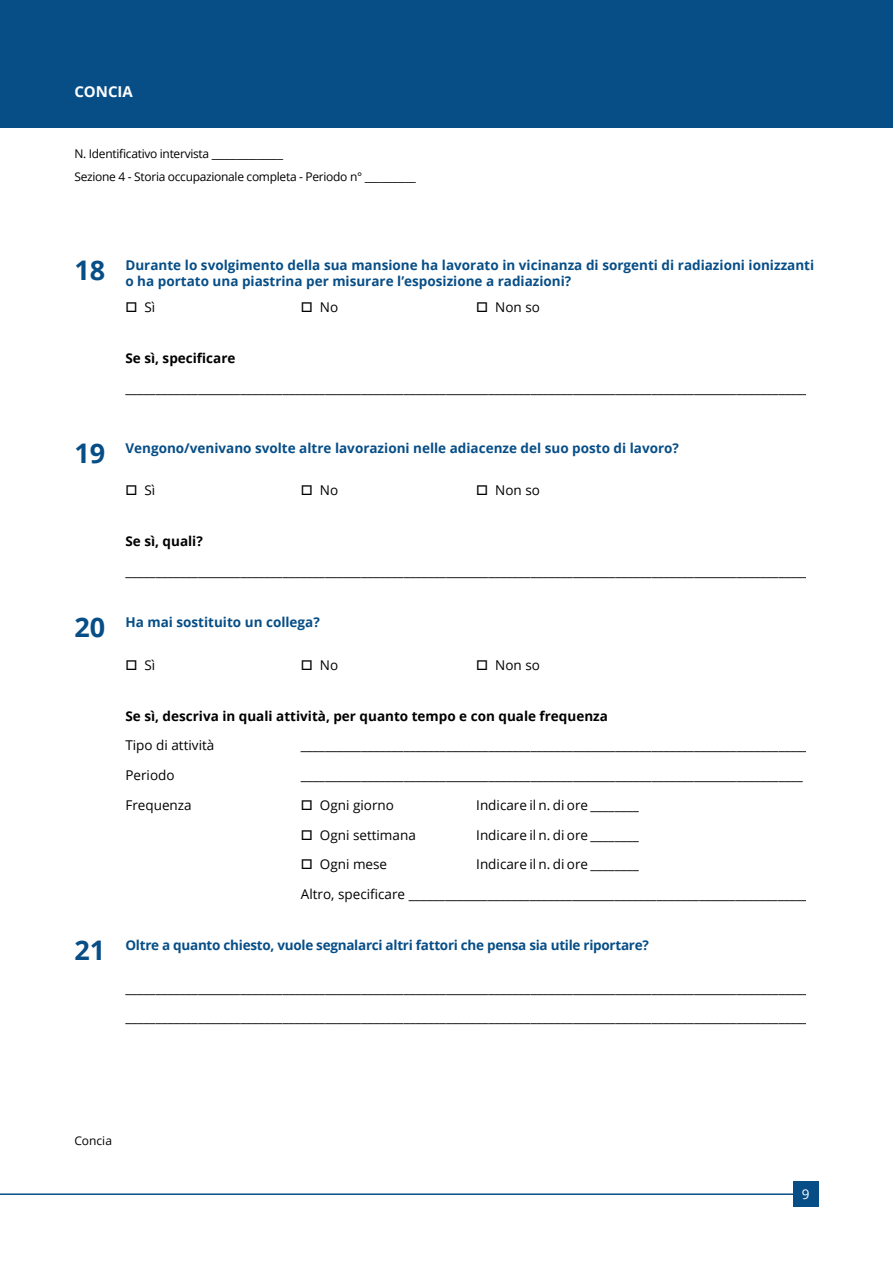
<style>
.page{position:relative;width:893px;height:1263px;background:#fff}
.page>*{position:absolute;margin:0;border:0;box-sizing:border-box;transform-origin:0 0}
.t1{font:700 15px "Open Sans";color:#fff}
.t2{font:13.5px "Open Sans";color:#000}
.t3{font:700 13.5px/16.2px "Open Sans";color:#074e87}
.t4{font:700 13.5px "Open Sans";color:#000}
.t5{font:700 13.5px "Open Sans";letter-spacing:-.02em;color:#074e87}
.t6{font:13.5px "Open Sans";color:#fff}
.t7{font:12px/22.5px "Open Sans";letter-spacing:-.025em;color:#000}
.s1{font-size:27px}
</style>
<div class="page">
<div style="left:0;top:0;width:893px;height:127px;background:#074e87"></div>
<hr style="left:0;top:1193px;width:802px;height:2px;background:#074e87">
<div style="left:793px;top:1181px;width:26px;height:26px;background:#074e87"></div>
<p class="t1" style="left:74px;top:80px;width:60px">CONCIA</p>
<p class="t7" style="left:74px;top:142px;width:343px">N. Identificativo intervista ______________<br>Sezione 4 - Storia occupazionale completa - Periodo n° __________</p>
<p class="t3" style="left:125px;top:256px;width:690px;text-indent:-51px"><span class="s1">18</span> Durante lo svolgimento della sua mansione ha lavorato in vicinanza di sorgenti di radiazioni ionizzanti o ha portato una piastrina per misurare l’esposizione a radiazioni?</p>
<p class="t2" style="left:125px;top:298px;width:31px">□ Sì</p>
<p class="t2" style="left:301px;top:298px;width:39px">□ No</p>
<p class="t2" style="left:476px;top:298px;width:65px">□ Non so</p>
<p class="t4" style="left:125px;top:349px;width:112px">Se sì, specificare</p>
<p class="t2" style="left:125px;top:379px;width:685px">_________________________________________________________________________________________________________________</p>
<p class="t3" style="left:74px;top:439px;width:606px"><span class="s1">19</span> Vengono/venivano svolte altre lavorazioni nelle adiacenze del suo posto di lavoro?</p>
<p class="t2" style="left:125px;top:481px;width:31px">□ Sì</p>
<p class="t2" style="left:301px;top:481px;width:39px">□ No</p>
<p class="t2" style="left:476px;top:481px;width:65px">□ Non so</p>
<p class="t4" style="left:125px;top:532px;width:79px">Se sì, quali?</p>
<p class="t2" style="left:125px;top:562px;width:685px">_________________________________________________________________________________________________________________</p>
<p class="t3" style="left:74px;top:614px;width:247px"><span class="s1">20</span> Ha mai sostituito un collega?</p>
<p class="t2" style="left:125px;top:655px;width:31px">□ Sì</p>
<p class="t2" style="left:301px;top:655px;width:39px">□ No</p>
<p class="t2" style="left:476px;top:655px;width:65px">□ Non so</p>
<p class="t4" style="left:125px;top:706px;width:484px">Se sì, descriva in quali attività, per quanto tempo e con quale frequenza</p>
<p class="t2" style="left:125px;top:736px;width:90px">Tipo di attività</p>
<p class="t2" style="left:301px;top:736px;width:510px">____________________________________________________________________________________</p>
<p class="t2" style="left:125px;top:766px;width:51px">Periodo</p>
<p class="t2" style="left:301px;top:766px;width:503px">___________________________________________________________________________________</p>
<p class="t2" style="left:125px;top:796px;width:68px">Frequenza</p>
<p class="t2" style="left:301px;top:796px;width:95px">□ Ogni giorno</p>
<p class="t2" style="left:476px;top:796px;width:164px">Indicare il n. di ore ________</p>
<p class="t2" style="left:301px;top:825px;width:116px">□ Ogni settimana</p>
<p class="t2" style="left:476px;top:825px;width:164px">Indicare il n. di ore ________</p>
<p class="t2" style="left:301px;top:855px;width:88px">□ Ogni mese</p>
<p class="t2" style="left:476px;top:855px;width:164px">Indicare il n. di ore ________</p>
<p class="t2" style="left:301px;top:885px;width:509px">Altro, specificare __________________________________________________________________</p>
<p class="t5" style="left:74px;top:936px;width:576px"><span class="s1">21</span> Oltre a quanto chiesto, vuole segnalarci altri fattori che pensa sia utile riportare?</p>
<p class="t2" style="left:125px;top:978px;width:685px">_________________________________________________________________________________________________________________</p>
<p class="t2" style="left:125px;top:1008px;width:685px">_________________________________________________________________________________________________________________</p>
<p class="t7" style="left:74px;top:1129px;width:39px">Concia</p>
<p class="t6" style="left:802px;top:1184px;width:9px">9</p>
</div>
